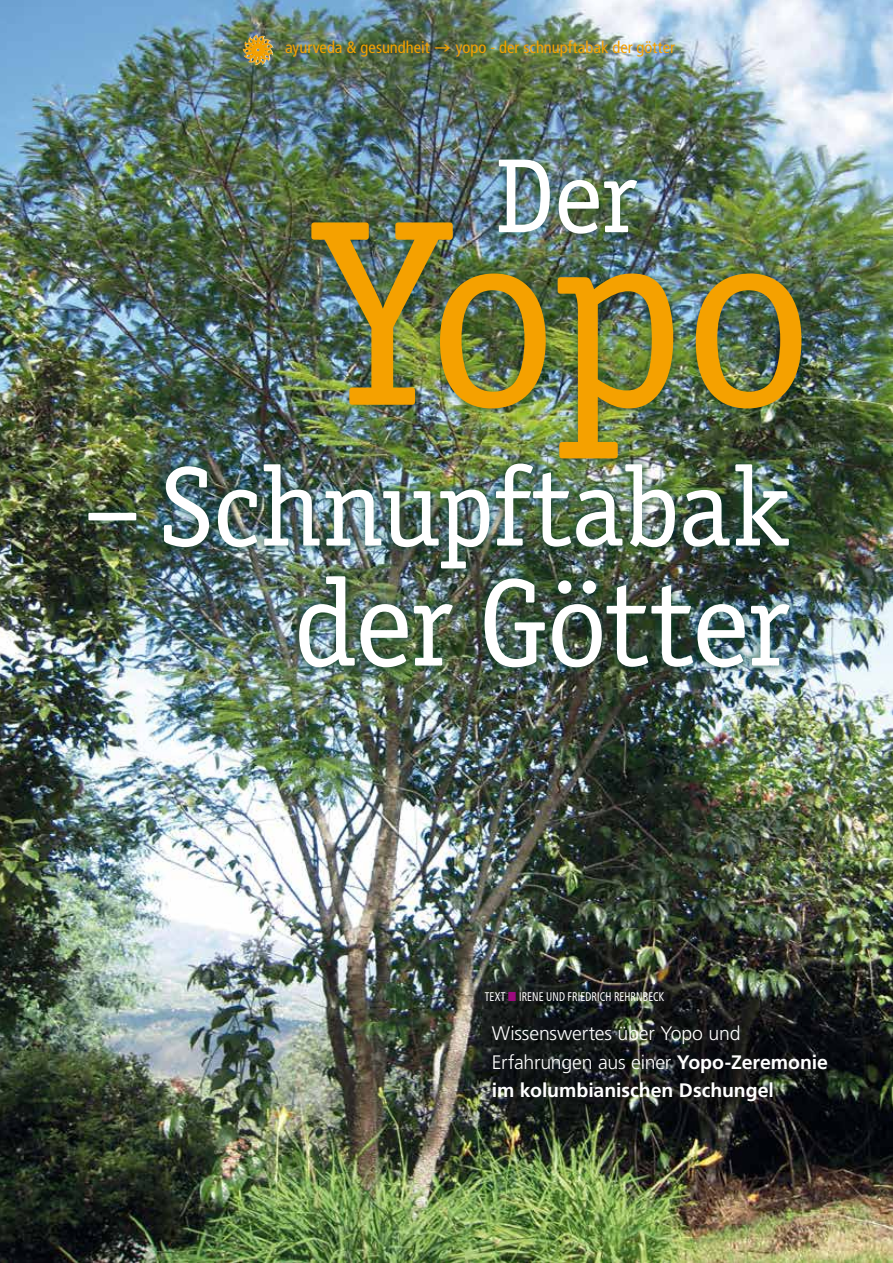
<style>
.page{position:relative;width:893px;height:1263px;background:#fff}
.page>*{position:absolute;margin:0;border:0;box-sizing:border-box;transform-origin:0 0}
.t1{font:265.65px "Officina Ser Itc T";color:#f5a100}
.t2{font:124.5px "Officina Ser Itc T";letter-spacing:-.005em;color:#fff}
.t3{font:113.25px "Officina Ser Itc T";color:#fff}
.t4{font:105.9px "Officina Ser Itc T";color:#fff}
.t5{font:300 19.5px/28.5px "Frutiger";letter-spacing:-.01em;color:#fff}
.t6{font:condensed 16.5px "Frutiger";color:#f5a100}
.t7{font:condensed 12.6px "Frutiger";letter-spacing:.01em;color:#fff;scale:.83 1}
.s1{color:#9c0a7d}
.s2{font-weight:700}
</style>
<div class="page">
<img style="left:0;top:0;width:893px;height:1263px">
<div style="left:79px;top:454px;width:720px;height:223px;background:#033f2e;opacity:.5"></div>
<img style="left:242px;top:34px;width:32px;height:32px">
<div style="left:302px;top:212px;width:509px;height:256px;background:#033f2e;opacity:.6"></div>
<div style="left:489px;top:150px;width:157px;height:93px;background:#033f2e;opacity:.6"></div>
<svg style="left:435px;top:45px;width:15px;height:7px"></svg>
<p class="t6" style="left:285px;top:37px;width:146px">ayurveda &amp; gesundheit</p>
<p class="t6" style="left:456px;top:37px;width:220px">yopo - der schnupftabak der götter</p>
<h3 class="t4" style="left:495px;top:135px;width:144px">Der</h3>
<h1 class="t1" style="left:317px;top:162px;width:499px">Yopo</h1>
<h3 class="t3" style="left:84px;top:442px;width:707px">– Schnupftabak</h3>
<h2 class="t2" style="left:293px;top:552px;width:498px">der Götter</h2>
<p class="t7" style="left:485px;top:989px;width:218px">text <span class="s1">■</span> irene und friedrich rehrnbeck</p>
<p class="t5" style="left:492px;top:1019px;width:338px">Wissenswertes über Yopo und<br>Erfahrungen aus einer <span class="s2">Yopo-Zeremonie im kolumbianischen Dschungel</span></p>
</div>
